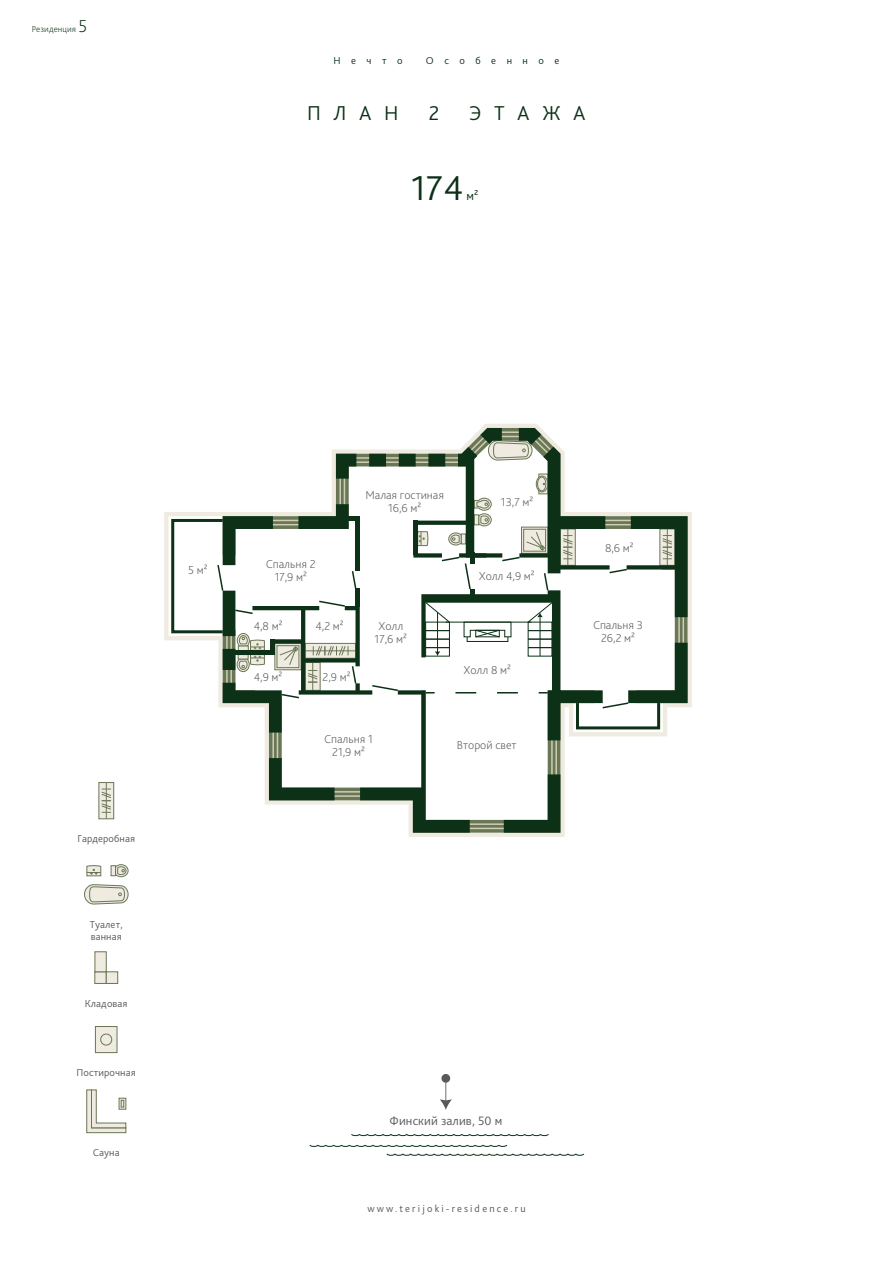
<style>
.page{position:relative;width:893px;height:1263px;background:#fff}
.page>*{position:absolute;margin:0;border:0;box-sizing:border-box;transform-origin:0 0}
.t1{font:300 36px "Bliss Pro";color:#0c3117}
.t2{font:300 21px "Bliss Pro";letter-spacing:.6em;color:#0c3117}
.t3{font:300 12.75px "Bliss Pro";letter-spacing:.01em;color:#58595b}
.t4{font:300 12.75px "Bliss Pro";color:#0c3117}
.t5{font:200 12px/12.8px "Bliss Pro";color:#58595b;text-align:center}
.t6{font:300 10.5px/12.6px "Bliss Pro";letter-spacing:.01em;color:#58595b}
.t7{font:300 10.5px "Bliss Pro";letter-spacing:.2em;color:#58595b}
.t8{font:300 10.5px "Bliss Pro";letter-spacing:1em;color:#0c3117}
.t9{font:200 9px "Bliss Pro";letter-spacing:.01em;color:#0c3117}
.s1{font-size:18px}
</style>
<div class="page">
<div style="left:99px;top:782px;width:15px;height:37px;background:#efebe1;border:1px solid #6a7756"></div>
<hr style="left:106px;top:782px;width:1px;height:37px;background:#6a7756">
<svg style="left:101px;top:789px;width:10px;height:24px"></svg>
<div style="left:95px;top:1026px;width:22px;height:27px;background:#efebe1;border:1px solid #6a7756"></div>
<div style="left:100px;top:1034px;width:12px;height:11px;border:1px solid #6a7756;border-radius:50%"></div>
<svg style="left:86px;top:1089px;width:40px;height:44px"></svg>
<svg style="left:111px;top:865px;width:4px;height:11px"></svg>
<svg style="left:115px;top:864px;width:14px;height:13px"></svg>
<svg style="left:84px;top:884px;width:45px;height:21px"></svg>
<svg style="left:86px;top:865px;width:15px;height:11px"></svg>
<div style="left:95px;top:971px;width:11px;height:13px;background:#efebe1;border:1px solid #6a7756"></div>
<div style="left:106px;top:971px;width:12px;height:13px;background:#efebe1;border:1px solid #6a7756"></div>
<div style="left:95px;top:951px;width:11px;height:21px;background:#efebe1;border:1px solid #6a7756"></div>
<svg style="left:351px;top:1134px;width:198px;height:2px"></svg>
<svg style="left:309px;top:1144px;width:199px;height:3px"></svg>
<svg style="left:386px;top:1153px;width:199px;height:3px"></svg>
<svg style="left:440px;top:1078px;width:12px;height:32px"></svg>
<div style="left:441px;top:1074px;width:9px;height:9px;background:#58595b;border-radius:50%"></div>
<svg style="left:164px;top:424px;width:528px;height:413px"></svg>
<svg style="left:168px;top:428px;width:55px;height:405px"></svg>
<div style="left:171px;top:519px;width:53px;height:114px;border:3px solid #0c3117"></div>
<svg style="left:216px;top:563px;width:7px;height:29px"></svg>
<svg style="left:223px;top:428px;width:465px;height:405px"></svg>
<svg style="left:455px;top:692px;width:73px;height:1px"></svg>
<p class="t9" style="left:32px;top:23px;width:57px">Резиденция <span class="s1">5</span></p>
<p class="t8" style="left:333px;top:54px;width:71px">Нечто</p>
<p class="t8" style="left:426px;top:54px;width:135px">Особенное</p>
<h2 class="t2" style="left:307px;top:100px;width:93px">ПЛАН</h2>
<h2 class="t2" style="left:429px;top:100px;width:12px">2</h2>
<h2 class="t2" style="left:469px;top:100px;width:118px">ЭТАЖА</h2>
<h1 class="t1" style="left:411px;top:165px;width:54px">174</h1>
<p class="t4" style="left:466px;top:188px;width:13px">м²</p>
<p class="t6" style="left:77px;top:832px;width:59px">Гардеробная</p>
<p class="t6" style="left:90px;top:917px;width:34px">Туалет, ванная</p>
<p class="t6" style="left:85px;top:997px;width:44px">Кладовая</p>
<p class="t6" style="left:77px;top:1066px;width:61px">Постирочная</p>
<p class="t6" style="left:93px;top:1146px;width:28px">Сауна</p>
<p class="t5" style="left:365px;top:488px;width:80px">Малая гостиная<br>16,6 м²</p>
<p class="t5" style="left:188px;top:564px;width:21px">5 м²</p>
<p class="t5" style="left:266px;top:557px;width:51px">Спальня 2<br>17,9 м²</p>
<p class="t5" style="left:254px;top:619px;width:30px">4,8 м²</p>
<p class="t5" style="left:254px;top:671px;width:30px">4,9 м²</p>
<p class="t5" style="left:315px;top:619px;width:30px">4,2 м²</p>
<p class="t5" style="left:322px;top:671px;width:30px">2,9 м²</p>
<p class="t5" style="left:375px;top:619px;width:34px">Холл<br>17,6 м²</p>
<p class="t5" style="left:501px;top:495px;width:34px">13,7 м²</p>
<p class="t5" style="left:479px;top:569px;width:58px">Холл 4,9 м²</p>
<p class="t5" style="left:464px;top:663px;width:49px">Холл 8 м²</p>
<p class="t5" style="left:324px;top:732px;width:50px">Спальня 1<br>21,9 м²</p>
<p class="t5" style="left:457px;top:738px;width:61px">Второй свет</p>
<p class="t3" style="left:390px;top:1112px;width:114px">Финский залив, 50 м</p>
<p class="t7" style="left:367px;top:1202px;width:160px">www.terijoki-residence.ru</p>
<p class="t5" style="left:605px;top:542px;width:30px">8,6 м²</p>
<p class="t5" style="left:593px;top:618px;width:52px">Спальня 3<br>26,2 м²</p>
</div>
